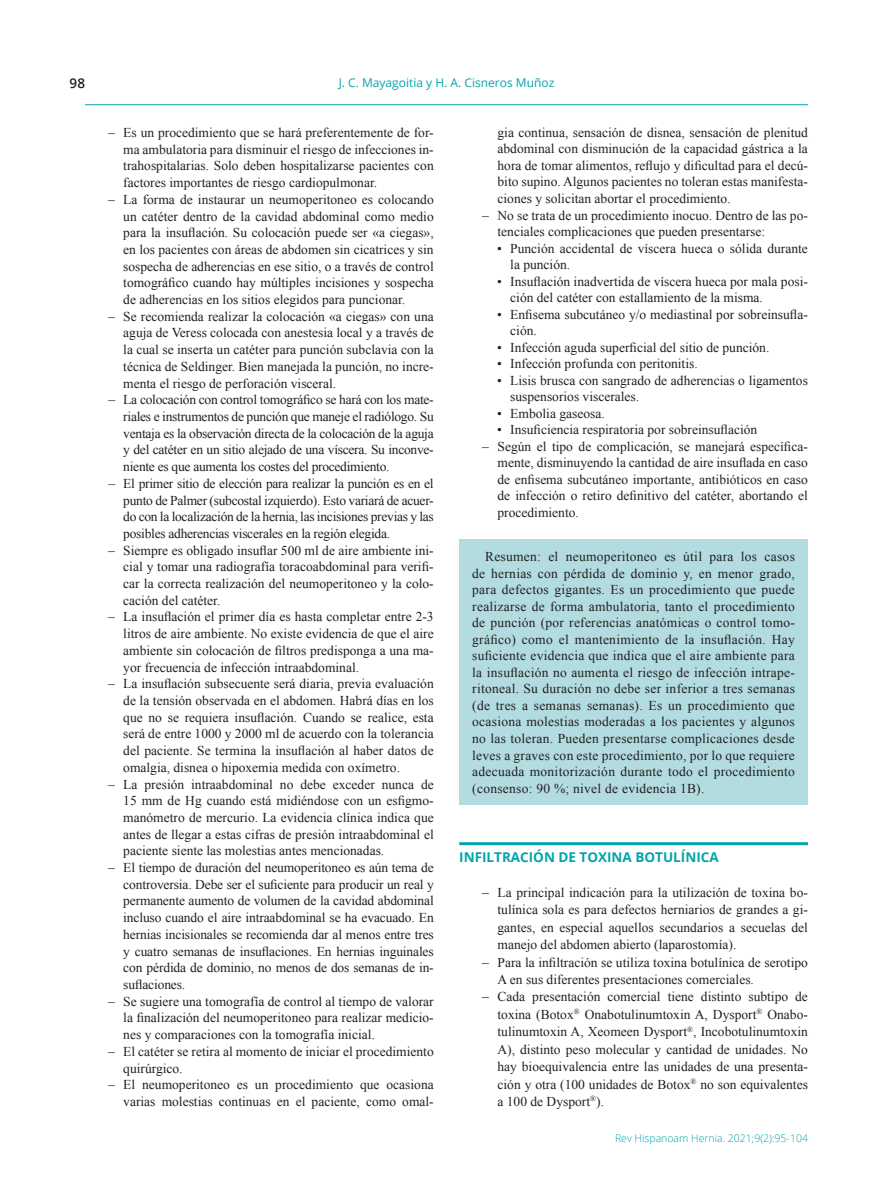
<style>
.page{position:relative;width:893px;height:1191px;background:#fff}
.page>*{position:absolute;margin:0;border:0;box-sizing:border-box;transform-origin:0 0}
.RESUMEN{font:13.5px/16.6px "Times New Roman";color:#231f20;text-align:justify}
._02_Ladillo_1{font:700 13.5px "Open Sans";color:#00a5aa}
.t1{font:600 13.5px "Open Sans";color:#231f20}
.t2{font:12px "Open Sans";color:#00a5aa}
.t3{font:300 10.5px "Open Sans";color:#00a5aa}
</style>
<div class="page">
<hr style="left:85px;top:104px;width:723px;height:1px;background:#00a5aa">
<div style="left:460px;top:539px;width:348px;height:266px;background:#b2dcdf"></div>
<hr style="left:459px;top:842px;width:349px;height:3px;background:#00a5aa">
<p class="t1" style="left:70px;top:74px;width:17px">98</p>
<p class="t2" style="left:339px;top:75px;width:217px">J. C. Mayagoitia y H. A. Cisneros Muñoz</p>
<p class="RESUMEN" style="left:123px;top:124px;width:312px;text-indent:-15px">– Es un procedimiento que se hará preferentemente de for&shy;ma ambulatoria para disminuir el riesgo de infecciones in&shy;trahospitalarias. Solo deben hospitalizarse pacientes con factores importantes de riesgo cardiopulmonar.</p>
<p class="RESUMEN" style="left:123px;top:191px;width:312px;text-indent:-15px">– La forma de instaurar un neumoperitoneo es colocando un catéter dentro de la cavidad abdominal como medio para la insuflación. Su colocación puede ser «a ciegas», en los pacientes con áreas de abdomen sin cicatrices y sin sospecha de adherencias en ese sitio, o a través de control tomográfico cuando hay múltiples incisiones y sospecha de adherencias en los sitios elegidos para puncionar.</p>
<p class="RESUMEN" style="left:123px;top:308px;width:312px;text-indent:-15px">– Se recomienda realizar la colocación «a ciegas» con una aguja de Veress colocada con anestesia local y a través de la cual se inserta un catéter para punción subclavia con la técnica de Seldinger. Bien manejada la punción, no incre&shy;menta el riesgo de perforación visceral.</p>
<p class="RESUMEN" style="left:123px;top:391px;width:312px;text-indent:-15px">– La colocación con control tomográfico se hará con los mate&shy;riales e instrumentos de punción que maneje el radiólogo. Su ventaja es la observación directa de la colocación de la aguja y del catéter en un sitio alejado de una víscera. Su inconve&shy;niente es que aumenta los costes del procedimiento.</p>
<p class="RESUMEN" style="left:123px;top:475px;width:312px;text-indent:-15px">– El primer sitio de elección para realizar la punción es en el punto de Palmer (subcostal izquierdo). Esto variará de acuer&shy;do con la localización de la hernia, las incisiones previas y las posibles adherencias viscerales en la región elegida.</p>
<p class="RESUMEN" style="left:123px;top:541px;width:312px;text-indent:-15px">– Siempre es obligado insuflar 500 ml de aire ambiente ini&shy;cial y tomar una radiografía toracoabdominal para verifi&shy;car la correcta realización del neumoperitoneo y la colo&shy;cación del catéter.</p>
<p class="RESUMEN" style="left:123px;top:608px;width:312px;text-indent:-15px">– La insuflación el primer día es hasta completar entre 2-3 litros de aire ambiente. No existe evidencia de que el aire ambiente sin colocación de filtros predisponga a una ma&shy;yor frecuencia de infección intraabdominal.</p>
<p class="RESUMEN" style="left:123px;top:675px;width:312px;text-indent:-15px">– La insuflación subsecuente será diaria, previa evaluación de la tensión observada en el abdomen. Habrá días en los que no se requiera insuflación. Cuando se realice, esta será de entre 1000 y 2000 ml de acuerdo con la tolerancia del paciente. Se termina la insuflación al haber datos de omalgia, disnea o hipoxemia medida con oxímetro.</p>
<p class="RESUMEN" style="left:123px;top:775px;width:312px;text-indent:-15px">– La presión intraabdominal no debe exceder nunca de 15 mm de Hg cuando está midiéndose con un esfigmo&shy;manómetro de mercurio. La evidencia clínica indica que antes de llegar a estas cifras de presión intraabdominal el paciente siente las molestias antes mencionadas.</p>
<p class="RESUMEN" style="left:123px;top:859px;width:312px;text-indent:-15px">– El tiempo de duración del neumoperitoneo es aún tema de controversia. Debe ser el suficiente para producir un real y permanente aumento de volumen de la cavidad abdominal incluso cuando el aire intraabdominal se ha evacuado. En hernias incisionales se recomienda dar al menos entre tres y cuatro semanas de insuflaciones. En hernias inguinales con pérdida de dominio, no menos de dos semanas de in&shy;suflaciones.</p>
<p class="RESUMEN" style="left:123px;top:992px;width:312px;text-indent:-15px">– Se sugiere una tomografía de control al tiempo de valorar la finalización del neumoperitoneo para realizar medicio&shy;nes y comparaciones con la tomografía inicial.</p>
<p class="RESUMEN" style="left:123px;top:1042px;width:312px;text-indent:-15px">– El catéter se retira al momento de iniciar el procedimiento quirúrgico.</p>
<p class="RESUMEN" style="left:108px;top:1076px;width:327px;text-align:right">– El neumoperitoneo es un procedimiento que ocasiona varias molestias continuas en el paciente, como omal-</p>
<p class="RESUMEN" style="left:497px;top:124px;width:312px">gia continua, sensación de disnea, sensación de plenitud abdominal con disminución de la capacidad gástrica a la hora de tomar alimentos, reflujo y dificultad para el decú&shy;bito supino. Algunos pacientes no toleran estas manifesta&shy;ciones y solicitan abortar el procedimiento.</p>
<p class="RESUMEN" style="left:497px;top:206px;width:312px;text-indent:-15px">– No se trata de un procedimiento inocuo. Dentro de las po&shy;tenciales complicaciones que pueden presentarse:</p>
<p class="RESUMEN" style="left:510px;top:239px;width:299px;text-indent:-13px">• Punción accidental de víscera hueca o sólida durante la punción.</p>
<p class="RESUMEN" style="left:510px;top:272px;width:299px;text-indent:-13px">• Insuflación inadvertida de víscera hueca por mala posi&shy;ción del catéter con estallamiento de la misma.</p>
<p class="RESUMEN" style="left:510px;top:305px;width:299px;text-indent:-13px">• Enfisema subcutáneo y/o mediastinal por sobreinsufla&shy;ción.</p>
<p class="RESUMEN" style="left:497px;top:338px;width:274px">• Infección aguda superficial del sitio de punción.</p>
<p class="RESUMEN" style="left:497px;top:355px;width:202px">• Infección profunda con peritonitis.</p>
<p class="RESUMEN" style="left:510px;top:371px;width:299px;text-indent:-13px">• Lisis brusca con sangrado de adherencias o ligamentos suspensorios viscerales.</p>
<p class="RESUMEN" style="left:497px;top:404px;width:109px">• Embolia gaseosa.</p>
<p class="RESUMEN" style="left:497px;top:421px;width:262px">• Insuficiencia respiratoria por sobreinsuflación</p>
<p class="RESUMEN" style="left:497px;top:437px;width:312px;text-indent:-15px">– Según el tipo de complicación, se manejará específica&shy;mente, disminuyendo la cantidad de aire insuflada en caso de enfisema subcutáneo importante, antibióticos en caso de infección o retiro definitivo del catéter, abortando el procedimiento.</p>
<p class="RESUMEN" style="left:472px;top:548px;width:324px;text-indent:13px">Resumen: el neumoperitoneo es útil para los casos de hernias con pérdida de dominio y, en menor grado, para defectos gigantes. Es un procedimiento que puede realizarse de forma ambulatoria, tanto el procedimiento de punción (por referencias anatómicas o control tomo&shy;gráfico) como el mantenimiento de la insuflación. Hay suficiente evidencia que indica que el aire ambiente para la insuflación no aumenta el riesgo de infección intrape&shy;ritoneal. Su duración no debe ser inferior a tres semanas (de tres a semanas semanas). Es un procedimiento que ocasiona molestias moderadas a los pacientes y algunos no las toleran. Pueden presentarse complicaciones desde leves a graves con este procedimiento, por lo que requiere adecuada monitorización durante todo el procedimiento (consenso: 90 %; nivel de evidencia 1B).</p>
<p class="_02_Ladillo_1" style="left:459px;top:847px;width:261px">INFILTRACIÓN DE TOXINA BOTULÍNICA</p>
<p class="RESUMEN" style="left:497px;top:883px;width:312px;line-height:17.4px;text-indent:-15px">– La principal indicación para la utilización de toxina bo&shy;tulínica sola es para defectos herniarios de grandes a gi&shy;gantes, en especial aquellos secundarios a secuelas del manejo del abdomen abierto (laparostomía).</p>
<p class="RESUMEN" style="left:497px;top:953px;width:312px;line-height:17.4px;text-indent:-15px">– Para la infiltración se utiliza toxina botulínica de serotipo<br>A en sus diferentes presentaciones comerciales.</p>
<p class="RESUMEN" style="left:497px;top:988px;width:312px;line-height:17.4px;text-indent:-15px">– Cada presentación comercial tiene distinto subtipo de toxina (Botox<sup>®</sup> Onabotulinumtoxin A, Dysport<sup>®</sup> Onabo&shy;tulinumtoxin A, Xeomeen Dysport<sup>®</sup>, Incobotulinumtoxin A), distinto peso molecular y cantidad de unidades. No hay bioequivalencia entre las unidades de una presenta&shy;ción y otra (100 unidades de Botox<sup>®</sup> no son equivalentes a 100 de Dysport<sup>®</sup>).</p>
<p class="t3" style="left:615px;top:1130px;width:194px">Rev Hispanoam Hernia. 2021;9(2):95-104</p>
</div>
